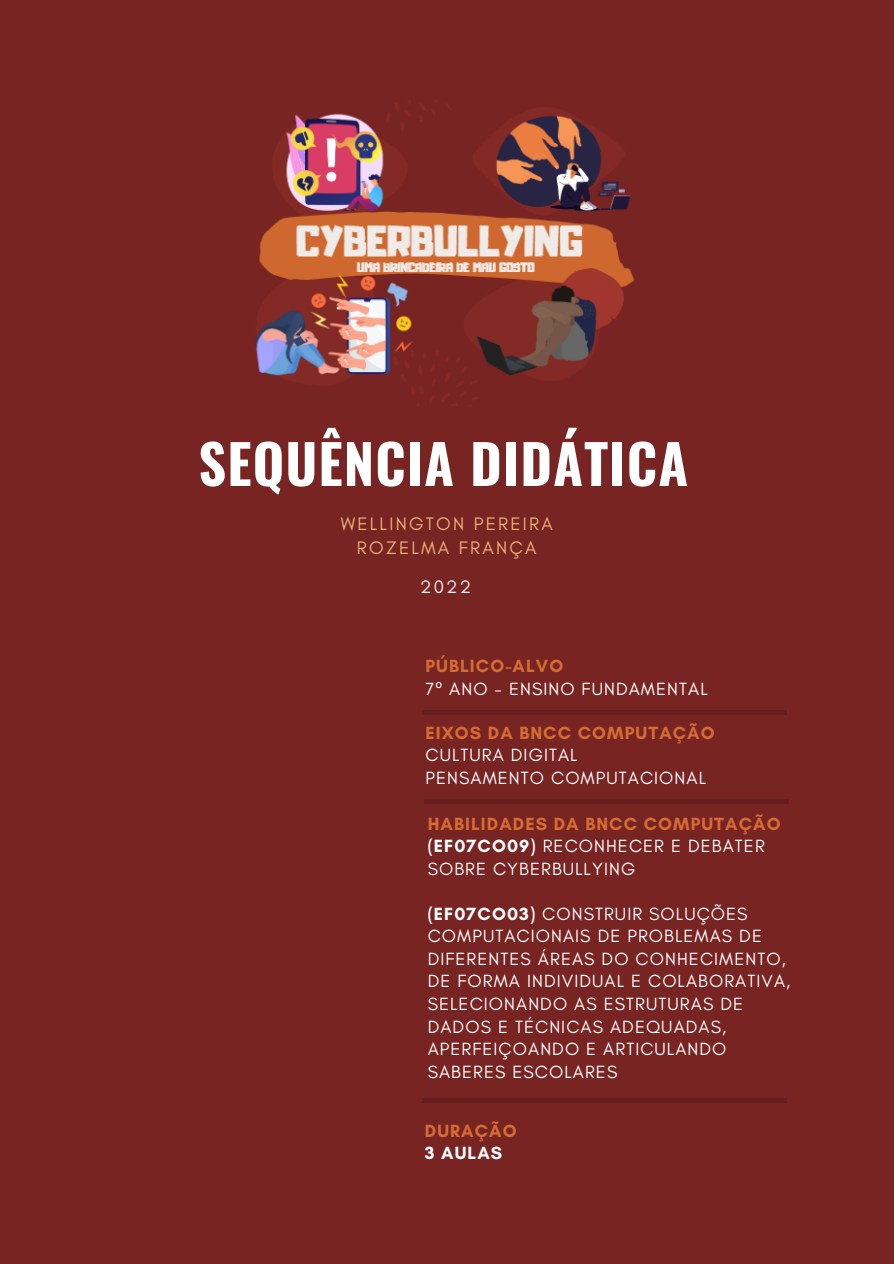
<style>
.page{position:relative;width:894px;height:1264px;background:#fff}
.page>*{position:absolute;margin:0;border:0;box-sizing:border-box;transform-origin:0 0}
.t1{font:700 54.15px "Oswald";letter-spacing:.02em;color:#fff}
.t2{font:18.45px/24.8px "Glacial Indifference";letter-spacing:.12em;color:#efaf77;text-align:center}
.t3{font:18.45px "Glacial Indifference";color:#efebe8}
.t4{font:18px/22.5px "Glacial Indifference";letter-spacing:.06em;color:#fff}
.t5{font:700 18px/22.5px "Glacial Indifference";letter-spacing:.06em;color:#d46c33}
.s1{font-weight:700;color:#d46c33}
.s2{font-family:"Noto Sans"}
.s3{font-weight:700}
.s4{color:#fff}
</style>
<div class="page">
<div style="left:0;top:0;width:893px;height:1263px;background:#772423"></div>
<hr style="left:424px;top:799px;width:364px;height:4px;background:#651e1d">
<img style="left:255px;top:100px;width:380px;height:305px">
<hr style="left:422px;top:710px;width:364px;height:4px;background:#651e1d">
<hr style="left:422px;top:1098px;width:364px;height:4px;background:#651e1d">
<p class="t1" style="left:198px;top:421px;width:491px">SEQUÊNCIA DIDÁTICA</p>
<p class="t2" style="left:340px;top:510px;width:214px">WELLINGTON PEREIRA<br>ROZELMA FRANÇA</p>
<h3 class="t3" style="left:420px;top:575px;width:53px">2022</h3>
<h3 class="t4" style="left:425px;top:655px;width:283px"><span class="s1">PÚBLICO-ALVO<br></span>7<span class="s2">º</span> ANO - ENSINO FUNDAMENTAL</h3>
<h1 class="t4" style="left:425px;top:721px;width:290px"><span class="s1">EIXOS DA BNCC COMPUTAÇÃO<br></span>CULTURA DIGITAL<br>PENSAMENTO COMPUTACIONAL</h1>
<h3 class="t4" style="left:427px;top:812px;width:354px"><span class="s1">HABILIDADES DA BNCC COMPUTAÇÃO </span><span class="s3">(EF07CO09)</span> RECONHECER E DEBATER<br>SOBRE CYBERBULLYING</h3>
<p class="t4" style="left:427px;top:902px;width:364px"><span class="s3">(EF07CO03)</span> CONSTRUIR SOLUÇÕES<br>COMPUTACIONAIS DE PROBLEMAS DE<br>DIFERENTES ÁREAS DO CONHECIMENTO,<br>DE FORMA INDIVIDUAL E COLABORATIVA,<br>SELECIONANDO AS ESTRUTURAS DE<br>DADOS E TÉCNICAS ADEQUADAS,<br>APERFEIÇOANDO E ARTICULANDO<br>SABERES ESCOLARES</p>
<h3 class="t5" style="left:425px;top:1119px;width:93px">DURAÇÃO<br><span class="s4">3 AULAS</span></h3>
</div>
